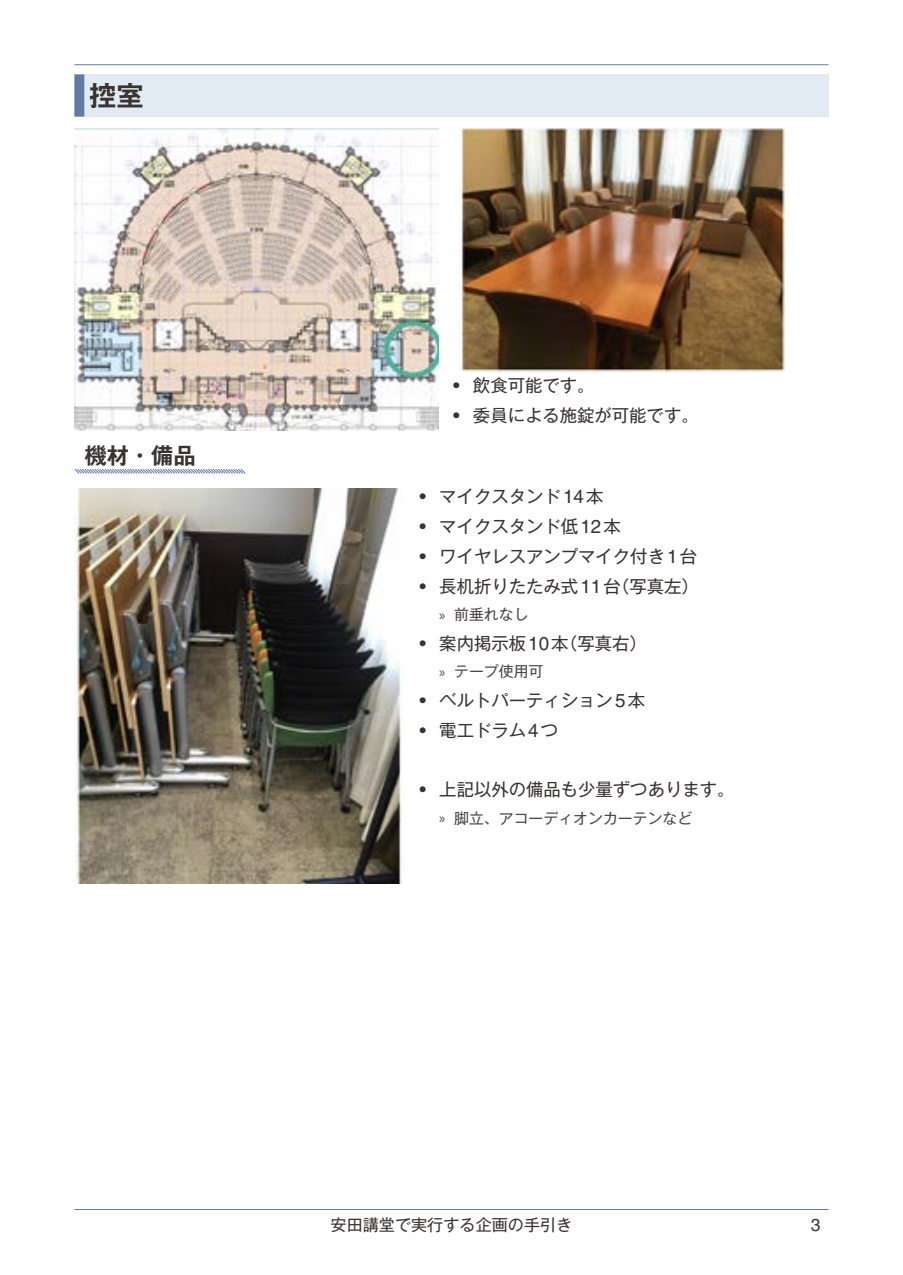
<style>
.page{position:relative;width:903px;height:1275px;background:#fff}
.page>*{position:absolute;margin:0;border:0;box-sizing:border-box;transform-origin:0 0}
.t1{font:700 27.3px "Gothic MB101 Pro De";color:#393332}
.t2{font:700 22.4px "Gothic MB101 Pro De";color:#393332}
.t3{font:17.32px "Gothic MB101 Pro";color:#393332}
.t4{font:17.32px "Helvetica";color:#393332}
.t5{font:16.1px "Gothic MB101 Pro";color:#393332}
.t6{font:14.88px "Gothic MB101 Pro";color:#4d4746}
.s1{font-family:"Helvetica";font-size:18.72px}
.s2{font-family:"Myriad Pro"}
</style>
<div class="page">
<hr style="left:74px;top:64px;width:754px;height:1px;background:#637ba3">
<hr style="left:74px;top:1209px;width:754px;height:1px;background:#637ba3">
<div style="left:74px;top:74px;width:754px;height:43px;background:#e2ebf3"></div>
<div style="left:74px;top:74px;width:10px;height:43px;background:#637ba3"></div>
<svg style="left:74px;top:469px;width:172px;height:5px"></svg>
<img style="left:459px;top:129px;width:326px;height:243px">
<img style="left:75px;top:128px;width:363px;height:302px">
<img style="left:74px;top:488px;width:328px;height:395px">
<h1 class="t1" style="left:89px;top:73px;width:56px">控室</h1>
<p class="t2" style="left:84px;top:436px;width:113px">機材・備品</p>
<p class="t3" style="left:453px;top:371px;width:143px"><span class="s1">•</span> 飲食可能です。</p>
<p class="t3" style="left:453px;top:401px;width:247px"><span class="s1">•</span> 委員による施錠が可能です。</p>
<p class="t3" style="left:419px;top:482px;width:185px"><span class="s1">•</span> マイクスタンド<span class="s1">14</span>本</p>
<p class="t3" style="left:419px;top:512px;width:203px"><span class="s1">•</span> マイクスタンド低<span class="s1">12</span>本</p>
<p class="t3" style="left:419px;top:542px;width:279px"><span class="s1">•</span> ワイヤレスアンプマイク付き<span class="s1">1</span>台</p>
<p class="t3" style="left:419px;top:572px;width:281px"><span class="s1">•</span> 長机折りたたみ式<span class="s1">11</span>台（写真左）</p>
<p class="t6" style="left:439px;top:602px;width:91px"><span class="s2">»</span> 前垂れなし</p>
<p class="t3" style="left:419px;top:629px;width:229px"><span class="s1">•</span> 案内掲示板<span class="s1">10</span>本（写真右）</p>
<p class="t6" style="left:439px;top:659px;width:106px"><span class="s2">»</span> テープ使用可</p>
<p class="t3" style="left:419px;top:686px;width:227px"><span class="s1">•</span> ベルトパーティション<span class="s1">5</span>本</p>
<p class="t3" style="left:419px;top:716px;width:140px"><span class="s1">•</span> 電工ドラム<span class="s1">4</span>つ</p>
<p class="t3" style="left:419px;top:775px;width:316px"><span class="s1">•</span> 上記以外の備品も少量ずつあります。</p>
<p class="t6" style="left:439px;top:806px;width:254px"><span class="s2">»</span> 脚立、アコーディオンカーテンなど</p>
<p class="t5" style="left:331px;top:1211px;width:243px">安田講堂で実行する企画の手引き</p>
<p class="t4" style="left:811px;top:1215px;width:11px">3</p>
</div>
